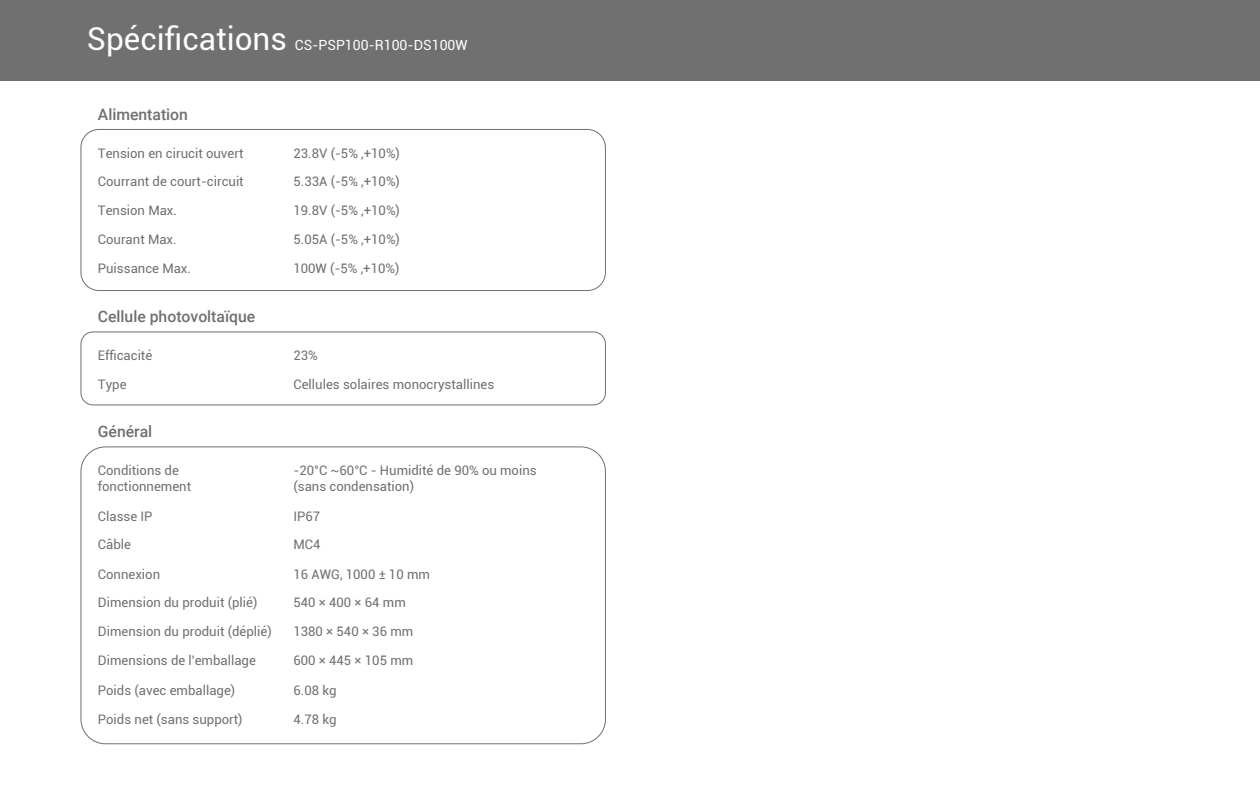
<style>
.page{position:relative;width:1260px;height:788px;background:#fff}
.page>*{position:absolute;margin:0;border:0;box-sizing:border-box;transform-origin:0 0}
.t1{font:31.5px "Roboto";color:#fcfdfd}
.t2{font:500 15.75px "Roboto";color:#717071}
.t3{font:14px "Roboto";color:#fcfdfd}
.t4{font:13.12px/15.8px "Roboto";color:#717071}
</style>
<div class="page">
<div style="left:0;top:0;width:1260px;height:80px;background:#717071"></div>
<div style="left:81px;top:129px;width:525px;height:162px;border:1px solid #717071;border-radius:18px"></div>
<div style="left:81px;top:331px;width:525px;height:74px;border:1px solid #717071;border-radius:12px"></div>
<h1 class="t1" style="left:87px;top:16px;width:202px">Spécifications</h1>
<p class="t3" style="left:295px;top:35px;width:174px">CS-PSP100-R100-DS100W</p>
<p class="t2" style="left:98px;top:103px;width:92px">Alimentation</p>
<p class="t4" style="left:98px;top:144px;width:147px">Tension en cirucit ouvert</p>
<p class="t4" style="left:293px;top:144px;width:108px">23.8V (-5% ,+10%)</p>
<p class="t4" style="left:98px;top:173px;width:147px">Courrant de court-circuit</p>
<p class="t4" style="left:293px;top:173px;width:108px">5.33A (-5% ,+10%)</p>
<p class="t4" style="left:98px;top:202px;width:81px">Tension Max.</p>
<p class="t4" style="left:293px;top:202px;width:108px">19.8V (-5% ,+10%)</p>
<p class="t4" style="left:98px;top:231px;width:80px">Courant Max.</p>
<p class="t4" style="left:293px;top:231px;width:108px">5.05A (-5% ,+10%)</p>
<p class="t4" style="left:98px;top:260px;width:95px">Puissance Max.</p>
<p class="t4" style="left:293px;top:260px;width:108px">100W (-5% ,+10%)</p>
<p class="t2" style="left:98px;top:305px;width:159px">Cellule photovoltaïque</p>
<p class="t4" style="left:98px;top:347px;width:56px">Efficacité</p>
<p class="t4" style="left:293px;top:347px;width:26px">23%</p>
<p class="t4" style="left:98px;top:375px;width:30px">Type</p>
<p class="t4" style="left:293px;top:375px;width:202px">Cellules solaires monocrystallines</p>
<p class="t2" style="left:98px;top:420px;width:56px">Général</p>
<p class="t4" style="left:98px;top:462px;width:95px">Conditions de fonctionnement</p>
<p class="t4" style="left:293px;top:462px;width:245px">-20°C ~60°C - Humidité de 90% ou moins (sans condensation)</p>
<p class="t4" style="left:98px;top:508px;width:56px">Classe IP</p>
<p class="t4" style="left:293px;top:508px;width:28px">IP67</p>
<p class="t4" style="left:98px;top:536px;width:35px">Câble</p>
<p class="t4" style="left:293px;top:536px;width:29px">MC4</p>
<p class="t4" style="left:98px;top:565px;width:64px">Connexion</p>
<p class="t4" style="left:293px;top:565px;width:138px">16 AWG, 1000 ± 10 mm</p>
<p class="t4" style="left:98px;top:594px;width:161px">Dimension du produit (plié)</p>
<p class="t4" style="left:293px;top:594px;width:114px">540 × 400 × 64 mm</p>
<p class="t4" style="left:98px;top:622px;width:175px">Dimension du produit (déplié)</p>
<p class="t4" style="left:293px;top:622px;width:121px">1380 × 540 × 36 mm</p>
<p class="t4" style="left:98px;top:652px;width:160px">Dimensions de l'emballage</p>
<p class="t4" style="left:293px;top:652px;width:121px">600 × 445 × 105 mm</p>
<p class="t4" style="left:98px;top:681px;width:139px">Poids (avec emballage)</p>
<p class="t4" style="left:293px;top:681px;width:45px">6.08 kg</p>
<p class="t4" style="left:98px;top:711px;width:146px">Poids net (sans support)</p>
<p class="t4" style="left:293px;top:711px;width:45px">4.78 kg</p>
</div>
